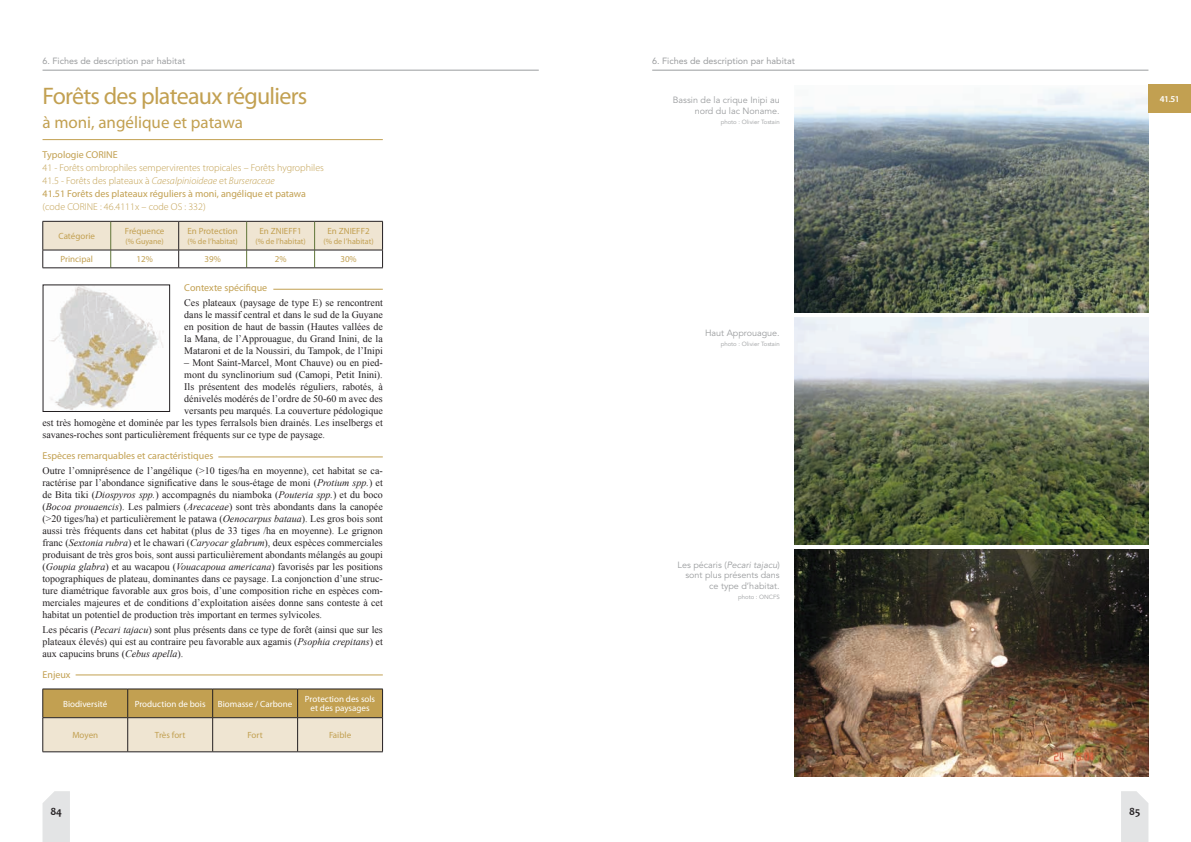
<style>
.page{position:relative;width:1191px;height:842px;background:#fff}
.page>*{position:absolute;margin:0;border:0;box-sizing:border-box;transform-origin:0 0}
.t1{font:24px "Myriad Pro";letter-spacing:-.03em;color:#c2a051}
.t2{font:17px "Myriad Pro";color:#c2a051}
.t3{font:700 11px "Candara";color:#231f21}
.t4{font:10px/12px "Times New Roman";color:#231f21;text-align:justify}
.t5{font:10px "Myriad Pro";color:#c2a051}
.t6{font:300 10px "Myriad Pro";color:#c2a051}
.t7{font:italic 300 10px "Myriad Pro";color:#c2a051}
.t8{font:9px/10.8px "Avenir";color:#9a9c9e;text-align:right}
.t9{font:9px "Myriad Pro";color:#c2a051}
.t10{font:9px/9px "Myriad Pro";color:#fff;text-align:center}
.t11{font:9px "Avenir";color:#9a9c9e}
.t12{font:600 9px "Myriad Pro";color:#fff}
.t13{font:8px "Myriad Pro";color:#c2a051}
.t14{font:6px "Avenir";color:#9a9c9e}
.s1{font-style:normal}
.s2{font-style:italic}
</style>
<div class="page">
<hr style="left:43px;top:70px;width:496px;height:1px;background:#9a9c9e">
<svg style="left:43px;top:791px;width:27px;height:51px"></svg>
<hr style="left:652px;top:70px;width:496px;height:1px;background:#9a9c9e">
<svg style="left:1121px;top:791px;width:27px;height:51px"></svg>
<svg style="left:42px;top:69px;width:341px;height:277px"></svg>
<hr style="left:43px;top:268px;width:68px;height:1px;background:#231f21">
<hr style="left:111px;top:268px;width:68px;height:1px;background:#231f21">
<hr style="left:179px;top:268px;width:68px;height:1px;background:#231f21">
<hr style="left:247px;top:268px;width:67px;height:1px;background:#231f21">
<hr style="left:314px;top:268px;width:69px;height:1px;background:#231f21">
<img style="left:45px;top:286px;width:123px;height:124px">
<div style="left:43px;top:284px;width:127px;height:128px;border:1px solid #231f21"></div>
<svg style="left:43px;top:689px;width:340px;height:62px;background:#d7c295"></svg>
<hr style="left:127px;top:718px;width:1px;height:33px;background:#231f21">
<hr style="left:212px;top:718px;width:1px;height:33px;background:#231f21">
<hr style="left:297px;top:718px;width:1px;height:33px;background:#231f21">
<hr style="left:382px;top:718px;width:1px;height:33px;background:#231f21">
<hr style="left:43px;top:717px;width:85px;height:1px;background:#231f21">
<hr style="left:43px;top:718px;width:1px;height:33px;background:#231f21">
<hr style="left:128px;top:717px;width:85px;height:1px;background:#231f21">
<hr style="left:213px;top:717px;width:85px;height:1px;background:#231f21">
<hr style="left:298px;top:717px;width:84px;height:1px;background:#231f21">
<hr style="left:43px;top:751px;width:85px;height:1px;background:#231f21">
<hr style="left:128px;top:751px;width:85px;height:1px;background:#231f21">
<hr style="left:213px;top:751px;width:85px;height:1px;background:#231f21">
<hr style="left:298px;top:751px;width:85px;height:1px;background:#231f21">
<img style="left:794px;top:550px;width:354px;height:227px">
<img style="left:794px;top:317px;width:354px;height:227px">
<img style="left:794px;top:89px;width:354px;height:224px">
<hr style="left:273px;top:289px;width:110px;height:1px;background:#c2a051">
<hr style="left:218px;top:456px;width:165px;height:1px;background:#c2a051">
<hr style="left:76px;top:674px;width:307px;height:1px;background:#c2a051">
<div style="left:1148px;top:85px;width:43px;height:28px;background:#c2a051"></div>
<p class="t11" style="left:43px;top:55px;width:144px">6. Fiches de description par habitat</p>
<p class="t1" style="left:43px;top:81px;width:266px">Forêts des plateaux réguliers</p>
<p class="t2" style="left:43px;top:111px;width:202px">à moni, angélique et patawa</p>
<p class="t5" style="left:43px;top:148px;width:77px">Typologie CORINE</p>
<p class="t6" style="left:43px;top:162px;width:283px">41 - Forêts ombrophiles sempervirentes tropicales – Forêts hygrophiles</p>
<p class="t7" style="left:43px;top:175px;width:233px"><span class="s1">41.5 - Forêts des plateaux à</span> Caesalpinioideae <span class="s1">et</span> Burseraceae</p>
<p class="t5" style="left:43px;top:187px;width:265px">41.51 Forêts des plateaux réguliers à moni, angélique et patawa</p>
<p class="t6" style="left:43px;top:201px;width:165px">(code CORINE : 46.4111x – code OS : 332)</p>
<p class="t9" style="left:59px;top:230px;width:38px">Catégorie</p>
<p class="t9" style="left:125px;top:226px;width:41px">Fréquence</p>
<p class="t13" style="left:126px;top:236px;width:40px">(% Guyane)</p>
<p class="t9" style="left:187px;top:226px;width:52px">En Protection</p>
<p class="t13" style="left:187px;top:236px;width:52px">(% de l’habitat)</p>
<p class="t9" style="left:259px;top:226px;width:44px">En ZNIEFF1</p>
<p class="t13" style="left:255px;top:236px;width:52px">(% de l’habitat)</p>
<p class="t9" style="left:327px;top:226px;width:44px">En ZNIEFF2</p>
<p class="t13" style="left:323px;top:236px;width:52px">(% de l’habitat)</p>
<p class="t9" style="left:61px;top:254px;width:34px">Principal</p>
<p class="t9" style="left:136px;top:254px;width:18px">12%</p>
<p class="t9" style="left:204px;top:254px;width:18px">39%</p>
<p class="t9" style="left:275px;top:254px;width:13px">2%</p>
<p class="t9" style="left:340px;top:254px;width:18px">30%</p>
<p class="t5" style="left:184px;top:282px;width:84px">Contexte spécifique</p>
<p class="t4" style="left:184px;top:297px;width:200px">Ces plateaux (paysage de type E) se rencontrent dans le massif central et dans le sud de la Guyane en position de haut de bassin (Hautes vallées de la Mana, de l’Approuague, du Grand Inini, de la Mataroni et de la Noussiri, du Tampok, de l’Inipi</p>
<p class="t4" style="left:184px;top:357px;width:200px">– Mont Saint-Marcel, Mont Chauve) ou en pied-</p>
<p class="t4" style="left:184px;top:369px;width:200px">mont du synclinorium sud (Camopi, Petit Inini).</p>
<p class="t4" style="left:184px;top:381px;width:200px">Ils présentent des modelés réguliers, rabotés, à</p>
<p class="t4" style="left:184px;top:393px;width:200px">dénivelés modérés de l’ordre de 50-60 m avec des</p>
<p class="t4" style="left:184px;top:405px;width:200px">versants peu marqués. La couverture pédologique</p>
<p class="t4" style="left:43px;top:417px;width:342px">est très homogène et dominée par les types ferralsols bien drainés. Les inselbergs et</p>
<p class="t4" style="left:43px;top:429px;width:284px">savanes-roches sont particulièrement fréquents sur ce type de paysage.</p>
<p class="t5" style="left:43px;top:450px;width:172px">Espèces remarquables et caractéristiques</p>
<p class="t4" style="left:43px;top:464px;width:342px">Outre l’omniprésence de l’angélique (&gt;10 tiges/ha en moyenne), cet habitat se ca&shy;ractérise par l’abondance significative dans le sous-étage de moni (<span class="s2">Protium spp.</span>) et de Bita tiki (<span class="s2">Diospyros spp.</span>) accompagnés du niamboka (<span class="s2">Pouteria spp.</span>) et du boco (<span class="s2">Bocoa prouaencis</span>). Les palmiers (<span class="s2">Arecaceae</span>) sont très abondants dans la canopée (&gt;20 tiges/ha) et particulièrement le patawa (<span class="s2">Oenocarpus bataua</span>). Les gros bois sont aussi très fréquents dans cet habitat (plus de 33 tiges /ha en moyenne). Le grignon franc (<span class="s2">Sextonia rubra</span>) et le chawari (<span class="s2">Caryocar glabrum</span>), deux espèces commerciales produisant de très gros bois, sont aussi particulièrement abondants mélangés au goupi (<span class="s2">Goupia glabra</span>) et au wacapou (<span class="s2">Vouacapoua americana</span>) favorisés par les positions topographiques de plateau, dominantes dans ce paysage. La conjonction d’une struc&shy;ture diamétrique favorable aux gros bois, d’une composition riche en espèces com&shy;merciales majeures et de conditions d’exploitation aisées donne sans conteste à cet habitat un potentiel de production très important en termes sylvicoles.</p>
<p class="t4" style="left:43px;top:623px;width:342px">Les pécaris (<span class="s2">Pecari tajacu</span>) sont plus présents dans ce type de forêt (ainsi que sur les plateaux élevés) qui est au contraire peu favorable aux agamis (<span class="s2">Psophia crepitans</span>) et aux capucins bruns (<span class="s2">Cebus apella</span>).</p>
<p class="t5" style="left:43px;top:668px;width:30px">Enjeux</p>
<p class="t10" style="left:63px;top:699px;width:45px">Biodiversité</p>
<p class="t10" style="left:135px;top:699px;width:72px">Production de bois</p>
<p class="t10" style="left:218px;top:699px;width:76px">Biomasse / Carbone</p>
<p class="t10" style="left:305px;top:694px;width:72px">Protection des sols et des paysages</p>
<p class="t9" style="left:72px;top:729px;width:27px">Moyen</p>
<p class="t9" style="left:155px;top:729px;width:32px">Très fort</p>
<p class="t9" style="left:247px;top:729px;width:17px">Fort</p>
<p class="t9" style="left:329px;top:729px;width:24px">Faible</p>
<p class="t3" style="left:50px;top:805px;width:13px">84</p>
<p class="t11" style="left:652px;top:55px;width:144px">6. Fiches de description par habitat</p>
<p class="t8" style="left:673px;top:95px;width:108px">Bassin de la crique Inipi au nord du lac Noname.</p>
<p class="t14" style="left:720px;top:119px;width:61px">photo : Olivier Tostain</p>
<p class="t8" style="left:705px;top:328px;width:76px">Haut Approuague.</p>
<p class="t14" style="left:720px;top:341px;width:61px">photo : Olivier Tostain</p>
<p class="t8" style="left:677px;top:559px;width:104px">Les pécaris (<span class="s2">Pecari tajacu</span>) sont plus présents dans ce type d’habitat.</p>
<p class="t14" style="left:738px;top:594px;width:43px">photo : ONCFS</p>
<p class="t12" style="left:1159px;top:93px;width:21px">41.51</p>
<p class="t3" style="left:1129px;top:805px;width:13px">85</p>
</div>
